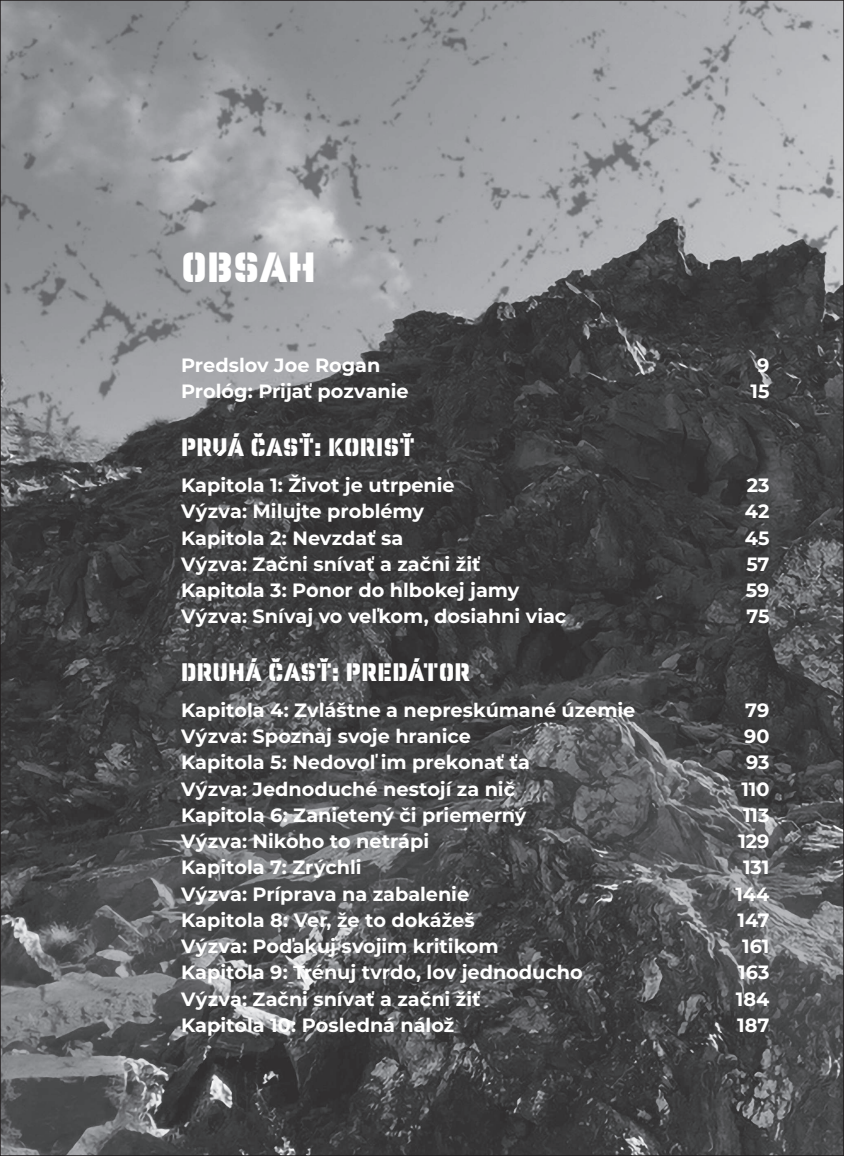
<style>
.page{position:relative;width:844px;height:1156px;background:#fff}
.page>*{position:absolute;margin:0;border:0;box-sizing:border-box;transform-origin:0 0}
.t1{font:700 43.75px "Reload Alt Stencil";letter-spacing:.005em;color:#fff}
.t2{font:700 26.25px "Reload Alt Stencil";color:#fff}
.t3{font:100 19.25px "Montserrat";color:#fff}
</style>
<div class="page">
<img style="left:2px;top:2px;width:839px;height:1152px">
<h1 class="t1" style="left:181px;top:241px;width:136px">OBSAH</h1>
<p class="t3" style="left:181px;top:352px;width:201px">Predslov Joe Rogan</p>
<p class="t3" style="left:757px;top:352px;width:14px">9</p>
<p class="t3" style="left:181px;top:379px;width:229px">Prológ: Prijať pozvanie</p>
<p class="t3" style="left:750px;top:379px;width:20px">15</p>
<h2 class="t2" style="left:181px;top:431px;width:235px">PRVÁ ČASŤ: KORISŤ</h2>
<p class="t3" style="left:181px;top:472px;width:275px">Kapitola 1: Život je utrpenie</p>
<p class="t3" style="left:746px;top:472px;width:24px">23</p>
<p class="t3" style="left:181px;top:499px;width:244px">Výzva: Milujte problémy</p>
<p class="t3" style="left:744px;top:499px;width:26px">42</p>
<p class="t3" style="left:181px;top:525px;width:224px">Kapitola 2: Nevzdať sa</p>
<p class="t3" style="left:744px;top:525px;width:26px">45</p>
<p class="t3" style="left:181px;top:551px;width:301px">Výzva: Začni snívať a začni žiť</p>
<p class="t3" style="left:746px;top:551px;width:25px">57</p>
<p class="t3" style="left:181px;top:577px;width:339px">Kapitola 3: Ponor do hlbokej jamy</p>
<p class="t3" style="left:745px;top:577px;width:25px">59</p>
<p class="t3" style="left:181px;top:604px;width:386px">Výzva: Snívaj vo veľkom, dosiahni viac</p>
<p class="t3" style="left:746px;top:604px;width:25px">75</p>
<h2 class="t2" style="left:181px;top:656px;width:290px">DRUHÁ ČASŤ: PREDÁTOR</h2>
<p class="t3" style="left:181px;top:697px;width:455px">Kapitola 4: Zvláštne a nepreskúmané územie</p>
<p class="t3" style="left:745px;top:697px;width:26px">79</p>
<p class="t3" style="left:181px;top:723px;width:291px">Výzva: Spoznaj svoje hranice</p>
<p class="t3" style="left:744px;top:723px;width:27px">90</p>
<p class="t3" style="left:181px;top:750px;width:350px">Kapitola 5: Nedovoľ im prekonať ťa</p>
<p class="t3" style="left:745px;top:750px;width:25px">93</p>
<p class="t3" style="left:181px;top:776px;width:335px">Výzva: Jednoduché nestojí za nič</p>
<p class="t3" style="left:741px;top:776px;width:30px">110</p>
<p class="t3" style="left:181px;top:802px;width:346px">Kapitola 6: Zanietený či priemerný</p>
<p class="t3" style="left:742px;top:802px;width:28px">113</p>
<p class="t3" style="left:181px;top:828px;width:249px">Výzva: Nikoho to netrápi</p>
<p class="t3" style="left:738px;top:828px;width:33px">129</p>
<p class="t3" style="left:181px;top:855px;width:182px">Kapitola 7: Zrýchli</p>
<p class="t3" style="left:742px;top:855px;width:28px">131</p>
<p class="t3" style="left:181px;top:881px;width:289px">Výzva: Príprava na zabalenie</p>
<p class="t3" style="left:735px;top:881px;width:36px">144</p>
<p class="t3" style="left:181px;top:907px;width:295px">Kapitola 8: Ver, že to dokážeš</p>
<p class="t3" style="left:737px;top:907px;width:33px">147</p>
<p class="t3" style="left:181px;top:933px;width:319px">Výzva: Poďakuj svojim kritikom</p>
<p class="t3" style="left:742px;top:933px;width:29px">161</p>
<p class="t3" style="left:181px;top:960px;width:403px">Kapitola 9: Trénuj tvrdo, lov jednoducho</p>
<p class="t3" style="left:738px;top:960px;width:33px">163</p>
<p class="t3" style="left:181px;top:986px;width:301px">Výzva: Začni snívať a začni žiť</p>
<p class="t3" style="left:735px;top:986px;width:35px">184</p>
<p class="t3" style="left:181px;top:1012px;width:275px">Kapitola 10: Posledná nálož</p>
<p class="t3" style="left:737px;top:1012px;width:34px">187</p>
</div>
